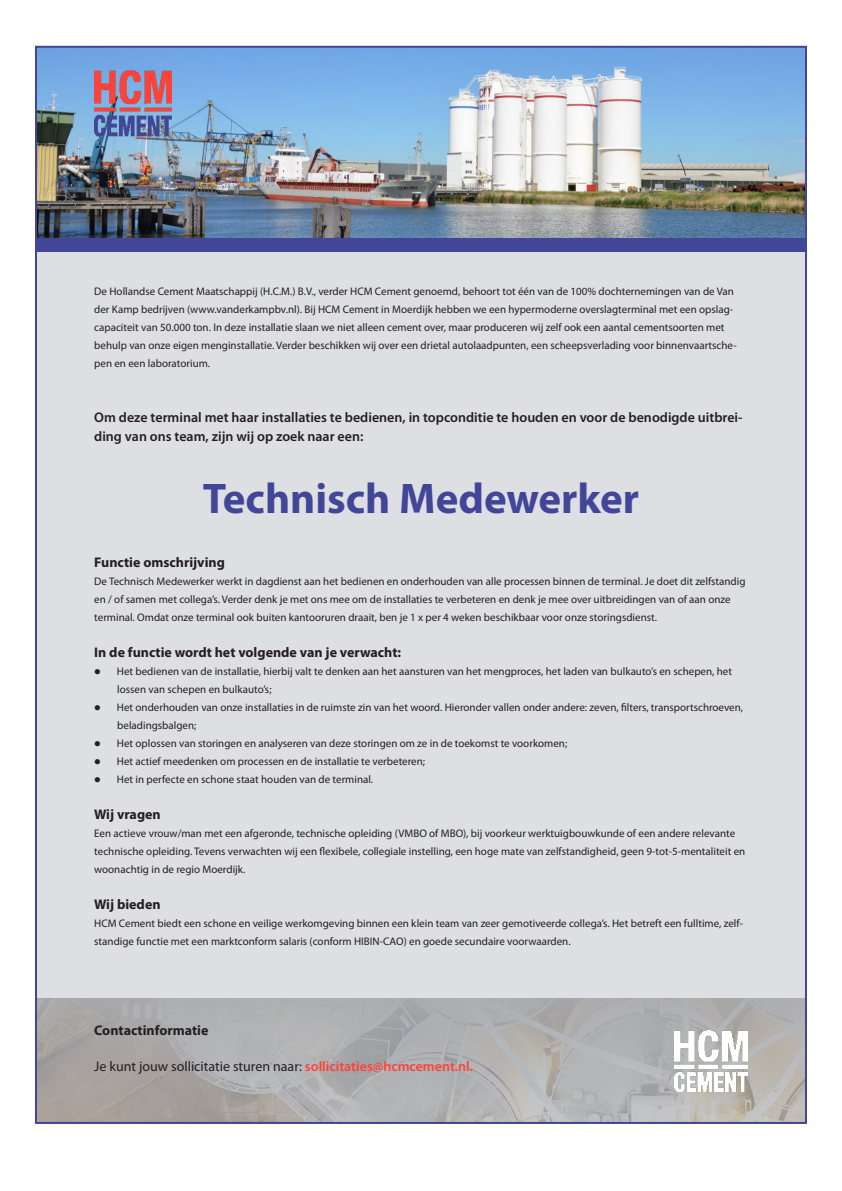
<style>
.page{position:relative;width:842px;height:1191px;background:#fff}
.page>*{position:absolute;margin:0;border:0;box-sizing:border-box;transform-origin:0 0}
.t1{font:700 43px "Myriad Pro";color:#424698}
.t2{font:600 14px/19px "Myriad Pro";color:#231f20}
.t3{font:700 14px "Myriad Pro";color:#231f20}
.t4{font:14px "Myriad Pro";color:#231f20}
.t5{font:11px/18px "Myriad Pro";color:#231f20}
.s1{font-weight:600;color:#fe4239}
</style>
<div class="page">
<img style="left:38px;top:49px;width:766px;height:189px">
<div style="left:36px;top:238px;width:770px;height:14px;background:#424698"></div>
<div style="left:36px;top:252px;width:770px;height:746px;background:#dedfe3"></div>
<img style="left:38px;top:998px;width:766px;height:123px">
<img style="left:674px;top:1030px;width:74px;height:61px">
<img style="left:94px;top:71px;width:78px;height:65px">
<p class="t5" style="left:94px;top:282px;width:644px">De Hollandse Cement Maatschappij (H.C.M.) B.V., verder HCM Cement genoemd, behoort tot één van de 100% dochternemingen van de Van der Kamp bedrijven (www.vanderkampbv.nl). Bij HCM Cement in Moerdijk hebben we een hypermoderne overslagterminal met een opslag&shy;capaciteit van 50.000 ton. In deze installatie slaan we niet alleen cement over, maar produceren wij zelf ook een aantal cementsoorten met behulp van onze eigen menginstallatie. Verder beschikken wij over een drietal autolaadpunten, een scheepsverlading voor binnenvaartsche&shy;pen en een laboratorium.</p>
<p class="t2" style="left:94px;top:407px;width:650px">Om deze terminal met haar installaties te bedienen, in topconditie te houden en voor de benodigde uitbrei&shy;ding van ons team, zijn wij op zoek naar een:</p>
<p class="t1" style="left:203px;top:470px;width:438px">Technisch Medewerker</p>
<p class="t3" style="left:94px;top:553px;width:132px">Functie omschrijving</p>
<p class="t5" style="left:94px;top:572px;width:653px">De Technisch Medewerker werkt in dagdienst aan het bedienen en onderhouden van alle processen binnen de terminal. Je doet dit zelfstandig en / of samen met collega’s. Verder denk je met ons mee om de installaties te verbeteren en denk je mee over uitbreidingen van of aan onze terminal. Omdat onze terminal ook buiten kantooruren draait, ben je 1 x per 4 weken beschikbaar voor onze storingsdienst.</p>
<p class="t3" style="left:94px;top:643px;width:308px">In de functie wordt het volgende van je verwacht:</p>
<p class="t5" style="left:117px;top:662px;width:616px;text-indent:-23px">● Het bedienen van de installatie, hierbij valt te denken aan het aansturen van het mengproces, het laden van bulkauto’s en schepen, het lossen van schepen en bulkauto’s;</p>
<p class="t5" style="left:117px;top:698px;width:627px;text-indent:-23px">● Het onderhouden van onze installaties in de ruimste zin van het woord. Hieronder vallen onder andere: zeven, filters, transportschroeven, beladingsbalgen;</p>
<p class="t5" style="left:94px;top:734px;width:474px">● Het oplossen van storingen en analyseren van deze storingen om ze in de toekomst te voorkomen;</p>
<p class="t5" style="left:94px;top:752px;width:332px">● Het actief meedenken om processen en de installatie te verbeteren;</p>
<p class="t5" style="left:94px;top:770px;width:280px">● Het in perfecte en schone staat houden van de terminal.</p>
<p class="t3" style="left:94px;top:805px;width:68px">Wij vragen</p>
<p class="t5" style="left:94px;top:824px;width:652px">Een actieve vrouw/man met een afgeronde, technische opleiding (VMBO of MBO), bij voorkeur werktuigbouwkunde of een andere relevante technische opleiding. Tevens verwachten wij een flexibele, collegiale instelling, een hoge mate van zelfstandigheid, geen 9-tot-5-mentaliteit en woonachtig in de regio Moerdijk.</p>
<p class="t3" style="left:94px;top:895px;width:68px">Wij bieden</p>
<p class="t5" style="left:94px;top:914px;width:650px">HCM Cement biedt een schone en veilige werkomgeving binnen een klein team van zeer gemotiveerde collega’s. Het betreft een fulltime, zelf&shy;standige functie met een marktconform salaris (conform HIBIN-CAO) en goede secundaire voorwaarden.</p>
<p class="t3" style="left:94px;top:1021px;width:116px">Contactinformatie</p>
<p class="t4" style="left:94px;top:1057px;width:380px">Je kunt jouw sollicitatie sturen naar: <span class="s1">sollicitaties@hcmcement.nl.</span></p>
</div>
